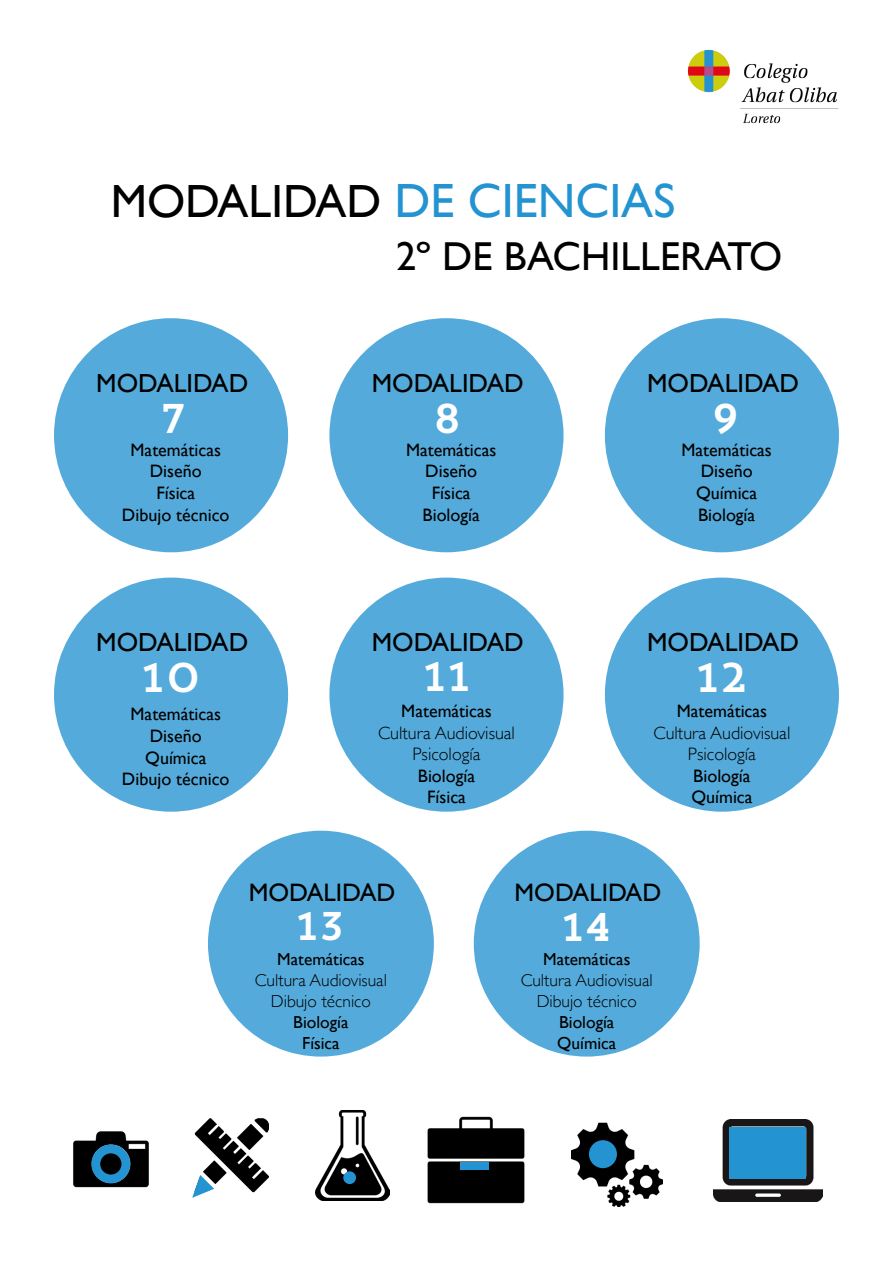
<style>
.page{position:relative;width:893px;height:1263px;background:#fff}
.page>*{position:absolute;margin:0;border:0;box-sizing:border-box;transform-origin:0 0}
.t1{font:48px "Gill Sans";color:#2493d1}
.t2{font:41.4px "Trend Slab One";color:#fff}
.t3{font:40.35px "Gill Sans";color:#000}
.t4{font:39.9px "Trend Slab One";color:#fff}
.t5{font:26.1px "Gill Sans";color:#000}
.t6{font:25.2px "Gill Sans";color:#000}
.t7{font:18px "Gill Sans";color:#000}
.t8{font:300 18px "Gill Sans";color:#000}
.t9{font:300 17.4px "Gill Sans";color:#000}
.t10{font:17.4px "Gill Sans";color:#000}
.s1{font-size:46.5px;color:#000}
</style>
<div class="page">
<div style="left:329px;top:318px;width:234px;height:234px;background:#54abdb;border-radius:50%"></div>
<div style="left:605px;top:318px;width:234px;height:234px;background:#54abdb;border-radius:50%"></div>
<div style="left:208px;top:831px;width:226px;height:225px;background:#54abdb;border-radius:50%"></div>
<div style="left:54px;top:318px;width:234px;height:234px;background:#54abdb;border-radius:50%"></div>
<div style="left:474px;top:831px;width:226px;height:225px;background:#54abdb;border-radius:50%"></div>
<img style="left:688px;top:50px;width:151px;height:74px">
<img style="left:428px;top:1116px;width:97px;height:88px">
<img style="left:194px;top:1118px;width:75px;height:75px">
<img style="left:315px;top:1110px;width:74px;height:90px">
<img style="left:572px;top:1122px;width:90px;height:85px">
<img style="left:713px;top:1120px;width:110px;height:81px">
<img style="left:73px;top:1131px;width:76px;height:57px">
<div style="left:91px;top:1144px;width:39px;height:39px;border:9px solid #2493d1;border-radius:50%"></div>
<div style="left:589px;top:1140px;width:28px;height:28px;background:#2493d1;border-radius:50%"></div>
<div style="left:343px;top:1171px;width:13px;height:13px;background:#2493d1;border-radius:50%"></div>
<svg style="left:192px;top:1175px;width:22px;height:23px"></svg>
<div style="left:730px;top:1127px;width:76px;height:51px;background:#2493d1"></div>
<div style="left:461px;top:1162px;width:28px;height:8px;background:#2493d1"></div>
<div style="left:54px;top:578px;width:234px;height:234px;background:#54abdb;border-radius:50%"></div>
<div style="left:329px;top:578px;width:234px;height:234px;background:#54abdb;border-radius:50%"></div>
<div style="left:605px;top:578px;width:234px;height:234px;background:#54abdb;border-radius:50%"></div>
<p class="t1" style="left:111px;top:173px;width:566px"><span class="s1">MODALIDAD</span> DE CIENCIAS</p>
<p class="t3" style="left:396px;top:233px;width:388px">2º DE BACHILLERATO</p>
<p class="t5" style="left:96px;top:367px;width:154px">MODALIDAD</p>
<p class="t2" style="left:160px;top:392px;width:27px">7</p>
<p class="t7" style="left:131px;top:439px;width:92px">Matemáticas</p>
<p class="t7" style="left:150px;top:461px;width:53px">Diseño</p>
<p class="t7" style="left:156px;top:482px;width:40px">Física</p>
<p class="t7" style="left:122px;top:504px;width:109px">Dibujo técnico</p>
<p class="t5" style="left:96px;top:627px;width:154px">MODALIDAD</p>
<p class="t2" style="left:141px;top:651px;width:62px">10</p>
<p class="t7" style="left:131px;top:704px;width:92px">Matemáticas</p>
<p class="t7" style="left:150px;top:725px;width:53px">Diseño</p>
<p class="t7" style="left:145px;top:747px;width:63px">Química</p>
<p class="t7" style="left:122px;top:769px;width:109px">Dibujo técnico</p>
<p class="t5" style="left:372px;top:367px;width:154px">MODALIDAD</p>
<p class="t2" style="left:432px;top:392px;width:31px">8</p>
<p class="t7" style="left:406px;top:439px;width:92px">Matemáticas</p>
<p class="t7" style="left:425px;top:461px;width:53px">Diseño</p>
<p class="t7" style="left:432px;top:482px;width:40px">Física</p>
<p class="t7" style="left:423px;top:504px;width:59px">Biología</p>
<p class="t5" style="left:372px;top:627px;width:154px">MODALIDAD</p>
<p class="t2" style="left:422px;top:650px;width:50px">11</p>
<p class="t7" style="left:401px;top:700px;width:92px">Matemáticas</p>
<p class="t8" style="left:378px;top:718px;width:138px">Cultura Audiovisual</p>
<p class="t8" style="left:412px;top:740px;width:70px">Psicología</p>
<p class="t7" style="left:418px;top:765px;width:59px">Biología</p>
<p class="t7" style="left:427px;top:787px;width:40px">Física</p>
<p class="t5" style="left:647px;top:367px;width:154px">MODALIDAD</p>
<p class="t2" style="left:711px;top:392px;width:31px">9</p>
<p class="t7" style="left:681px;top:439px;width:92px">Matemáticas</p>
<p class="t7" style="left:701px;top:461px;width:53px">Diseño</p>
<p class="t7" style="left:696px;top:482px;width:63px">Química</p>
<p class="t7" style="left:698px;top:504px;width:59px">Biología</p>
<p class="t5" style="left:647px;top:627px;width:154px">MODALIDAD</p>
<p class="t2" style="left:695px;top:651px;width:55px">12</p>
<p class="t7" style="left:677px;top:700px;width:92px">Matemáticas</p>
<p class="t8" style="left:653px;top:718px;width:138px">Cultura Audiovisual</p>
<p class="t8" style="left:688px;top:740px;width:70px">Psicología</p>
<p class="t7" style="left:693px;top:765px;width:59px">Biología</p>
<p class="t7" style="left:691px;top:787px;width:63px">Química</p>
<p class="t6" style="left:249px;top:878px;width:148px">MODALIDAD</p>
<p class="t4" style="left:295px;top:900px;width:52px">13</p>
<p class="t10" style="left:277px;top:949px;width:89px">Matemáticas</p>
<p class="t9" style="left:255px;top:967px;width:134px">Cultura Audiovisual</p>
<p class="t9" style="left:271px;top:987px;width:102px">Dibujo técnico</p>
<p class="t10" style="left:293px;top:1012px;width:57px">Biología</p>
<p class="t10" style="left:302px;top:1032px;width:39px">Física</p>
<p class="t6" style="left:515px;top:878px;width:148px">MODALIDAD</p>
<p class="t4" style="left:561px;top:902px;width:53px">14</p>
<p class="t10" style="left:543px;top:949px;width:89px">Matemáticas</p>
<p class="t9" style="left:521px;top:967px;width:134px">Cultura Audiovisual</p>
<p class="t9" style="left:537px;top:987px;width:102px">Dibujo técnico</p>
<p class="t10" style="left:559px;top:1012px;width:57px">Biología</p>
<p class="t10" style="left:557px;top:1032px;width:61px">Química</p>
</div>
